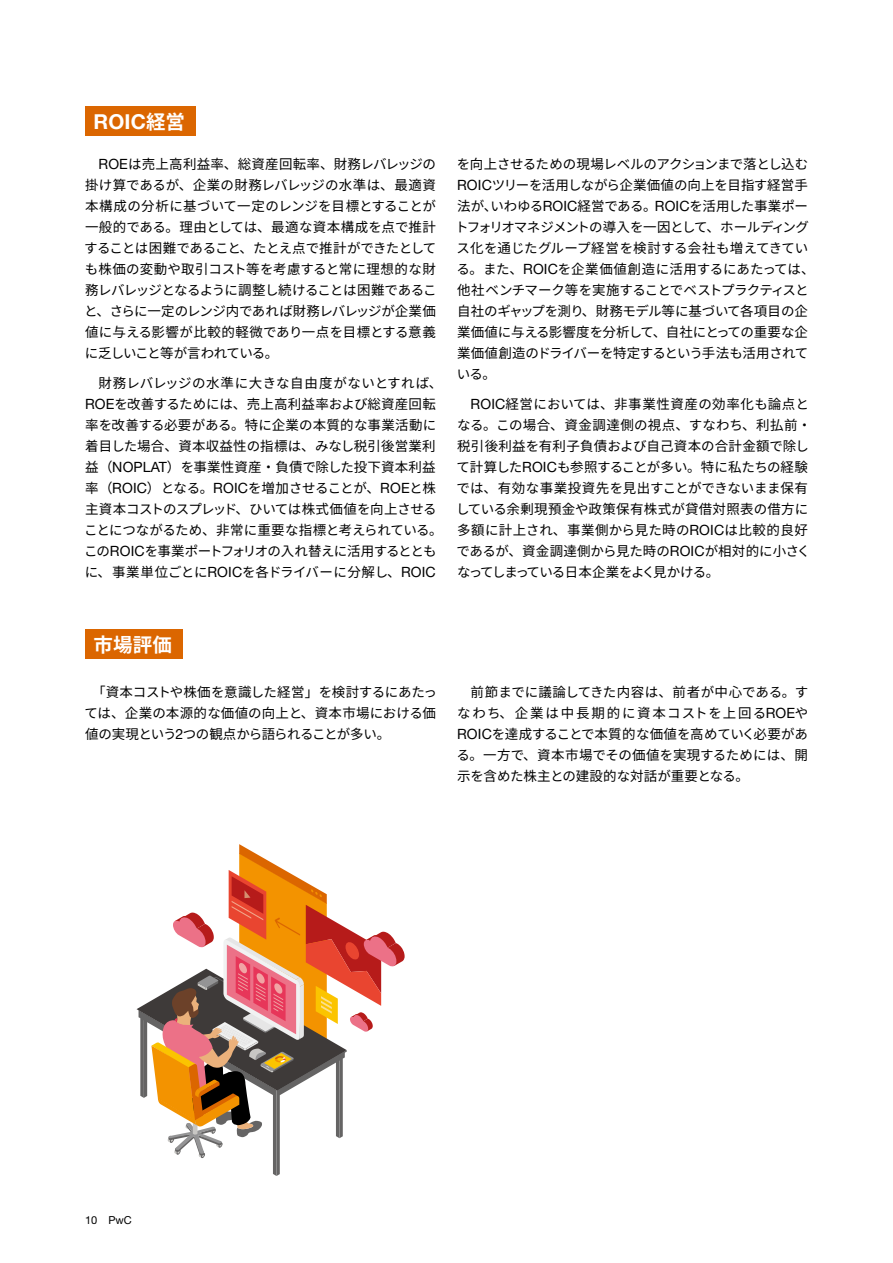
<style>
.page{position:relative;width:893px;height:1263px;background:#fff}
.page>*{position:absolute;margin:0;border:0;box-sizing:border-box;transform-origin:0 0}
.t1{font:700 20.4px "Helvetica Neue";color:#fff}
.t2{font:700 19.5px "Noto Sans CJ Kjp";color:#fff}
.t3{font:13.5px/21px "Noto Sans CJ Kjp";letter-spacing:-.005em;color:#000;text-align:justify}
.t4{font:10.95px "Helvetica Neue LT Std";color:#000}
.s1{font-family:"Noto Sans CJ Kjp";font-size:19.5px}
.s2{font-family:"Helvetica Neue LT Std";font-size:14.1px}
</style>
<div class="page">
<svg style="left:137px;top:844px;width:268px;height:332px"></svg>
<div style="left:85px;top:106px;width:111px;height:30px;background:#db6600"></div>
<div style="left:85px;top:629px;width:98px;height:30px;background:#db6600"></div>
<h1 class="t1" style="left:94px;top:105px;width:93px">ROIC<span class="s1">経営</span></h1>
<p class="t3" style="left:84px;top:154px;width:354px;text-indent:14px"><span class="s2">ROE</span>は売上高利益率、総資産回転率、財務レバレッジの掛け算であるが、企業の財務レバレッジの水準は、最適資本構成の分析に基づいて一定のレンジを目標とすることが一般的である。理由としては、最適な資本構成を点で推計することは困難であること、たとえ点で推計ができたとしても株価の変動や取引コスト等を考慮すると常に理想的な財務レバレッジとなるように調整し続けることは困難であること、さらに一定のレンジ内であれば財務レバレッジが企業価値に与える影響が比較的軽微であり一点を目標とする意義に乏しいこと等が言われている。</p>
<p class="t3" style="left:84px;top:373px;width:360px;text-align:left;text-indent:14px">財務レバレッジの水準に大きな自由度がないとすれば、<br><span class="s2">ROE</span>を改善するためには、売上高利益率および総資産回転率を改善する必要がある。特に企業の本質的な事業活動に着目した場合、資本収益性の指標は、みなし税引後営業利益（<span class="s2">NOPLAT</span>）を事業性資産・負債で除した投下資本利益率（<span class="s2">ROIC</span>）となる。<span class="s2">ROIC</span>を増加させることが、<span class="s2">ROE</span>と株主資本コストのスプレッド、ひいては株式価値を向上させることにつながるため、非常に重要な指標と考えられている。この<span class="s2">ROIC</span>を事業ポートフォリオの入れ替えに活用するとともに、事業単位ごとに<span class="s2">ROIC</span>を各ドライバーに分解し、<span class="s2">ROIC</span></p>
<p class="t3" style="left:455px;top:154px;width:361px;text-align:left">を向上させるための現場レベルのアクションまで落とし込む<br><span class="s2">ROIC</span>ツリーを活用しながら企業価値の向上を目指す経営手法が、いわゆる<span class="s2">ROIC</span>経営である。<span class="s2">ROIC</span>を活用した事業ポートフォリオマネジメントの導入を一因として、ホールディングス化を通じたグループ経営を検討する会社も増えてきている。また、<span class="s2">ROIC</span>を企業価値創造に活用するにあたっては、他社ベンチマーク等を実施することでベストプラクティスと自社のギャップを測り、財務モデル等に基づいて各項目の企業価値に与える影響度を分析して、自社にとっての重要な企業価値創造のドライバーを特定するという手法も活用されている。</p>
<p class="t3" style="left:456px;top:394px;width:357px;text-align:left;text-indent:15px"><span class="s2">ROIC</span>経営においては、非事業性資産の効率化も論点となる。この場合、資金調達側の視点、すなわち、利払前・税引後利益を有利子負債および自己資本の合計金額で除して計算した<span class="s2">ROIC</span>も参照することが多い。特に私たちの経験では、有効な事業投資先を見出すことができないまま保有している余剰現預金や政策保有株式が貸借対照表の借方に多額に計上され、事業側から見た時の<span class="s2">ROIC</span>は比較的良好であるが、資金調達側から見た時の<span class="s2">ROIC</span>が相対的に小さくなってしまっている日本企業をよく見かける。</p>
<h2 class="t2" style="left:94px;top:633px;width:80px">市場評価</h2>
<p class="t3" style="left:84px;top:681px;width:354px;text-indent:8px">「資本コストや株価を意識した経営」を検討するにあたっては、企業の本源的な価値の向上と、資本市場における価値の実現という<span class="s2">2</span>つの観点から語られることが多い。</p>
<p class="t3" style="left:456px;top:681px;width:353px;text-indent:14px">前節までに議論してきた内容は、前者が中心である。すなわち、企業は中長期的に資本コストを上回る<span class="s2">ROE</span>や<span class="s2">ROIC</span>を達成することで本質的な価値を高めていく必要がある。一方で、資本市場でその価値を実現するためには、開示を含めた株主との建設的な対話が重要となる。</p>
<p class="t4" style="left:85px;top:1214px;width:48px">10 PwC</p>
</div>
